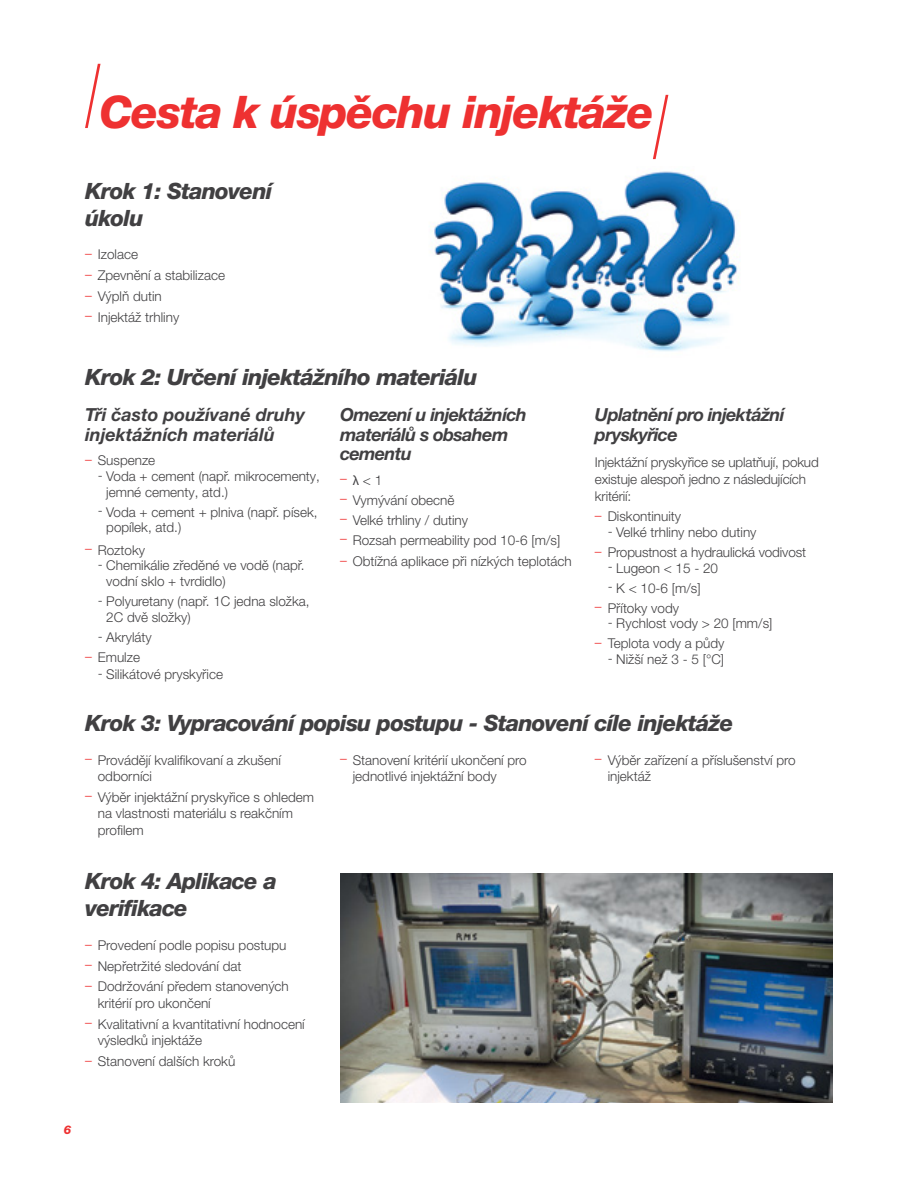
<style>
.page{position:relative;width:918px;height:1188px;background:#fff}
.page>*{position:absolute;margin:0;border:0;box-sizing:border-box;transform-origin:0 0}
.Chapter_Red_EN{font:italic 800 45px "Helvetica Neue LT Pro";letter-spacing:-.035em;color:#ee3131}
.Header_Grey{font:italic 800 22.5px/27px "Helvetica Neue LT Pro";letter-spacing:-.035em;color:#414042}
.Subheader_L1_Grey{font:italic 700 18px/19.5px "Helvetica Neue LT Pro";letter-spacing:-.035em;color:#414042}
.Subheader_L1_Grey-2{font:italic 700 18px/19.5px "Helvetica Neue LT Pro";color:#414042}
.Running_Text_Grey{font:300 13.5px/16.5px "Helvetica Neue LT Pro";color:#414042}
.t1{font:italic 800 12px "Helvetica Neue LT Pro";color:#ee3131}
.s1{color:#ee3131}
.s2{font-family:"Myriad Pro";font-weight:400}
</style>
<div class="page">
<img style="left:340px;top:873px;width:493px;height:230px">
<img style="left:433px;top:170px;width:306px;height:182px">
<svg style="left:85px;top:64px;width:16px;height:64px"></svg>
<svg style="left:653px;top:95px;width:15px;height:64px"></svg>
<p class="Chapter_Red_EN" style="left:99px;top:85px;width:556px">Cesta k úspěchu injektáže</p>
<p class="Header_Grey" style="left:85px;top:177px;width:189px">Krok 1: Stanovení úkolu</p>
<p class="Running_Text_Grey" style="left:85px;top:246px;width:55px"><span class="s1">–</span> Izolace</p>
<p class="Running_Text_Grey" style="left:85px;top:267px;width:142px"><span class="s1">–</span> Zpevnění a stabilizace</p>
<p class="Running_Text_Grey" style="left:85px;top:288px;width:78px"><span class="s1">–</span> Výplň dutin</p>
<p class="Running_Text_Grey" style="left:85px;top:308px;width:96px"><span class="s1">–</span> Injektáž trhliny</p>
<p class="Header_Grey" style="left:85px;top:363px;width:394px">Krok 2: Určení injektážního materiálu</p>
<p class="Subheader_L1_Grey-2" style="left:85px;top:405px;width:222px">Tři často používané druhy injektážních materiálů</p>
<p class="Running_Text_Grey" style="left:85px;top:452px;width:72px"><span class="s1">–</span> Suspenze</p>
<p class="Running_Text_Grey" style="left:106px;top:468px;width:215px;line-height:15.8px;text-indent:-9px">- Voda + cement (např. mikrocementy, jemné cementy, atd.)</p>
<p class="Running_Text_Grey" style="left:106px;top:504px;width:213px;line-height:15.8px;text-indent:-9px">- Voda + cement + plniva (např. písek, popílek, atd.)</p>
<p class="Running_Text_Grey" style="left:85px;top:541px;width:62px"><span class="s1">–</span> Roztoky</p>
<p class="Running_Text_Grey" style="left:106px;top:557px;width:200px;line-height:15.8px;text-indent:-9px">- Chemikálie zředěné ve vodě (např. vodní sklo + tvrdidlo)</p>
<p class="Running_Text_Grey" style="left:106px;top:593px;width:205px;line-height:15.8px;text-indent:-9px">- Polyuretany (např. 1C jedna složka,<br>2C dvě složky)</p>
<p class="Running_Text_Grey" style="left:98px;top:629px;width:56px">- Akryláty</p>
<p class="Running_Text_Grey" style="left:85px;top:649px;width:57px"><span class="s1">–</span> Emulze</p>
<p class="Running_Text_Grey" style="left:98px;top:666px;width:127px">- Silikátové pryskyřice</p>
<p class="Subheader_L1_Grey" style="left:340px;top:405px;width:188px">Omezení u injektážních materiálů s obsahem cementu</p>
<p class="Running_Text_Grey" style="left:340px;top:471px;width:44px"><span class="s1">–</span> <span class="s2">λ</span> &lt; 1</p>
<p class="Running_Text_Grey" style="left:340px;top:491px;width:116px"><span class="s1">–</span> Vymývání obecně</p>
<p class="Running_Text_Grey" style="left:340px;top:511px;width:130px"><span class="s1">–</span> Velké trhliny / dutiny</p>
<p class="Running_Text_Grey" style="left:340px;top:531px;width:222px"><span class="s1">–</span> Rozsah permeability pod 10-6 [m/s]</p>
<p class="Running_Text_Grey" style="left:340px;top:553px;width:233px"><span class="s1">–</span> Obtížná aplikace při nízkých teplotách</p>
<p class="Subheader_L1_Grey" style="left:595px;top:405px;width:191px">Uplatnění pro injektážní pryskyřice</p>
<p class="Running_Text_Grey" style="left:595px;top:453px;width:225px;line-height:17.2px">Injektážní pryskyřice se uplatňují, pokud existuje alespoň jedno z následujících kritérií:</p>
<p class="Running_Text_Grey" style="left:595px;top:508px;width:88px"><span class="s1">–</span> Diskontinuity</p>
<p class="Running_Text_Grey" style="left:608px;top:524px;width:150px">- Velké trhliny nebo dutiny</p>
<p class="Running_Text_Grey" style="left:595px;top:544px;width:213px"><span class="s1">–</span> Propustnost a hydraulická vodivost</p>
<p class="Running_Text_Grey" style="left:608px;top:559px;width:112px">- Lugeon &lt; 15 - 20</p>
<p class="Running_Text_Grey" style="left:608px;top:579px;width:94px">- K &lt; 10-6 [m/s]</p>
<p class="Running_Text_Grey" style="left:595px;top:599px;width:86px"><span class="s1">–</span> Přítoky vody</p>
<p class="Running_Text_Grey" style="left:608px;top:615px;width:166px">- Rychlost vody &gt; 20 [mm/s]</p>
<p class="Running_Text_Grey" style="left:595px;top:635px;width:131px"><span class="s1">–</span> Teplota vody a půdy</p>
<p class="Running_Text_Grey" style="left:608px;top:651px;width:118px">- Nižší než 3 - 5 [°C]</p>
<p class="Header_Grey" style="left:85px;top:709px;width:650px">Krok 3: Vypracování popisu postupu - Stanovení cíle injektáže</p>
<p class="Running_Text_Grey" style="left:98px;top:751px;width:185px;text-indent:-13px"><span class="s1">–</span> Provádějí kvalifikovaní a zkušení odborníci</p>
<p class="Running_Text_Grey" style="left:98px;top:788px;width:218px;text-indent:-13px"><span class="s1">–</span> Výběr injektážní pryskyřice s ohledem na vlastnosti materiálu s reakčním profilem</p>
<p class="Running_Text_Grey" style="left:353px;top:751px;width:176px;text-indent:-13px"><span class="s1">–</span> Stanovení kritérií ukončení pro jednotlivé injektážní body</p>
<p class="Running_Text_Grey" style="left:608px;top:751px;width:190px;text-indent:-13px"><span class="s1">–</span> Výběr zařízení a příslušenství pro injektáž</p>
<p class="Header_Grey" style="left:85px;top:868px;width:193px">Krok 4: Aplikace a verifikace</p>
<p class="Running_Text_Grey" style="left:85px;top:937px;width:203px"><span class="s1">–</span> Provedení podle popisu postupu</p>
<p class="Running_Text_Grey" style="left:85px;top:957px;width:158px"><span class="s1">–</span> Nepřetržité sledování dat</p>
<p class="Running_Text_Grey" style="left:98px;top:978px;width:193px;text-indent:-13px"><span class="s1">–</span> Dodržování předem stanovených kritérií pro ukončení</p>
<p class="Running_Text_Grey" style="left:98px;top:1015px;width:209px;text-indent:-13px"><span class="s1">–</span> Kvalitativní a kvantitativní hodnocení výsledků injektáže</p>
<p class="Running_Text_Grey" style="left:85px;top:1053px;width:152px"><span class="s1">–</span> Stanovení dalších kroků</p>
<p class="t1" style="left:64px;top:1122px;width:9px">6</p>
</div>
